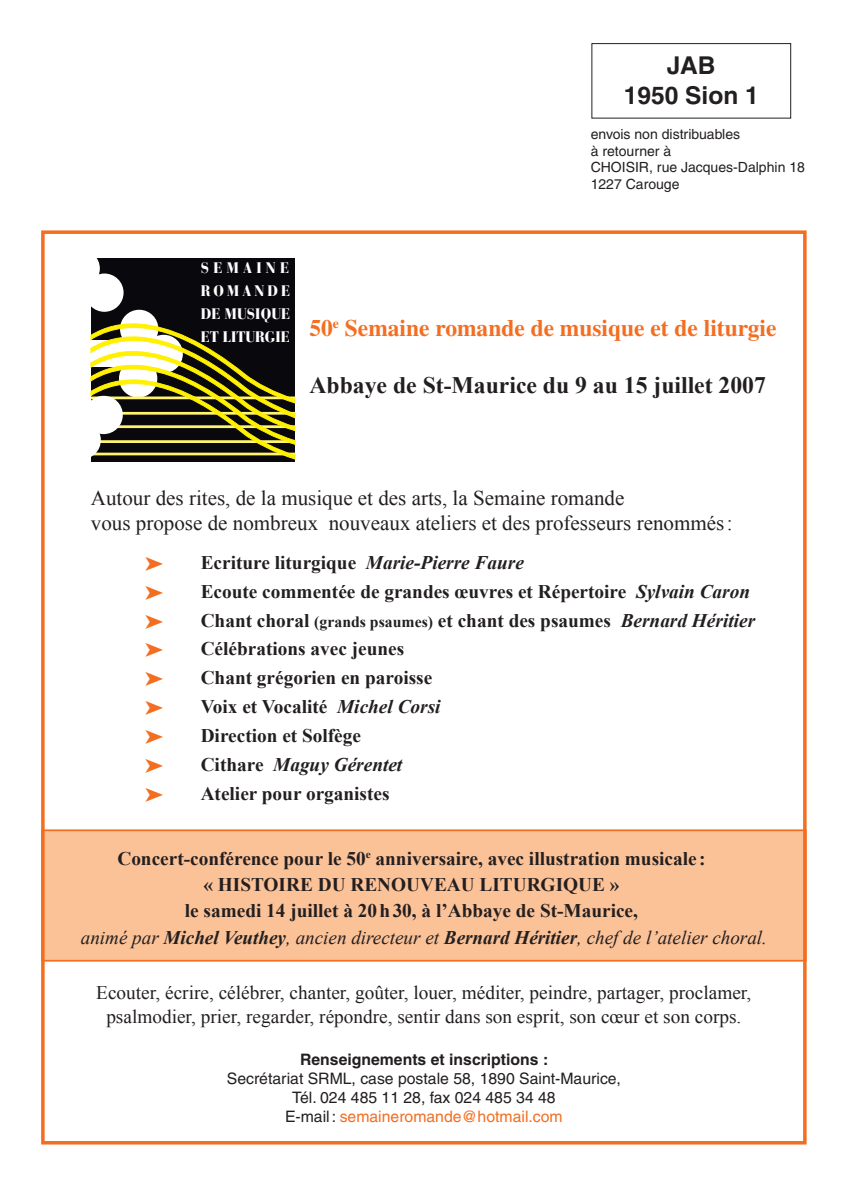
<style>
.page{position:relative;width:844px;height:1191px;background:#fff}
.page>*{position:absolute;margin:0;border:0;box-sizing:border-box;transform-origin:0 0}
.t1{font:700 24.5px/29.8px "Helvetica";color:#231f20;text-align:center}
.t2{font:700 23.62px "Times";color:#f36e21}
.t3{font:700 23.62px "Times New Roman";color:#231f20}
.t4{font:21px/24.5px "Times New Roman";color:#231f20}
.t5{font:700 19.25px/28.9px "Times New Roman";color:#231f20}
.t6{font:19.25px/24.5px "Times New Roman";color:#231f20;text-align:center}
.t7{font:italic 19.25px "Times New Roman";color:#231f20}
.t8{font:15.75px/18.9px "Helvetica";color:#231f20;text-align:center}
.t9{font:700 15.75px "Helvetica";color:#231f20}
.t10{font:900 15.22px/22.8px "Bauer Bodoni";letter-spacing:.23em;color:#fff;text-align:justify;scale:.89 1}
.t11{font:14px/16.6px "Helvetica";color:#231f20}
.s1{font-style:italic}
.s2{font-size:15.75px}
.s3{font-weight:700}
.s4{color:#f36e21}
</style>
<div class="page">
<div style="left:591px;top:43px;width:199px;height:76px;border:1px solid #231f20"></div>
<div style="left:42px;top:830px;width:763px;height:130px;background:#fbc197"></div>
<div style="left:41px;top:829px;width:765px;height:132px;border:2px solid #f36e21"></div>
<div style="left:41px;top:230px;width:765px;height:914px;border:4px solid #f36e21"></div>
<svg style="left:91px;top:258px;width:204px;height:201px;background:#555331"></svg>
<p class="t1" style="left:623px;top:53px;width:136px">JAB<br>1950 Sion 1</p>
<p class="t11" style="left:590px;top:127px;width:216px">envois non distribuables<br>à retourner à<br>CHOISIR, rue Jacques-Dalphin 18<br>1227 Carouge</p>
<p class="t10" style="left:201px;top:258px;width:102px">SEMAINE ROMANDE DE MUSIQUE</p>
<p class="t2" style="left:201px;top:320px;width:577px"><sub>ET</sub> <sub>LITURGIE</sub> 50<sup>e</sup> Semaine romande de musique et de liturgie</p>
<p class="t3" style="left:309px;top:372px;width:457px">Abbaye de St-Maurice du 9 au 15 juillet 2007</p>
<p class="t4" style="left:91px;top:486px;width:643px">Autour des rites, de la musique et des arts, la Semaine romande<br>vous propose de nombreux nouveaux ateliers et des professeurs renommés:</p>
<p class="t5" style="left:201px;top:548px;width:556px">Ecriture liturgique <span class="s1">Marie-Pierre Faure<br></span>Ecoute commentée de grandes œuvres et Répertoire <span class="s1">Sylvain Caron </span>Chant choral <span class="s2">(grands psaumes)</span> et chant des psaumes <span class="s1">Bernard Héritier </span>Célébrations avec jeunes<br>Chant grégorien en paroisse<br>Voix et Vocalité <span class="s1">Michel Corsi<br></span>Direction et Solfège<br>Cithare <span class="s1">Maguy Gérentet<br></span>Atelier pour organistes</p>
<p class="t5" style="left:117px;top:844px;width:589px">Concert-conférence pour le 50<sup>e</sup> anniversaire, avec illustration musicale :</p>
<p class="t5" style="left:203px;top:870px;width:417px">« HISTOIRE DU RENOUVEAU LITURGIQUE »</p>
<p class="t5" style="left:185px;top:896px;width:454px">le samedi 14 juillet à 20 h 30, à l’Abbaye de St-Maurice,</p>
<p class="t7" style="left:81px;top:926px;width:687px">animé par <span class="s3">Michel Veuthey</span>, ancien directeur et <span class="s3">Bernard Héritier</span>, chef de l’atelier choral.</p>
<p class="t6" style="left:96px;top:980px;width:656px">Ecouter, écrire, célébrer, chanter, goûter, louer, méditer, peindre, partager, proclamer, psalmodier, prier, regarder, répondre, sentir dans son esprit, son cœur et son corps.</p>
<p class="t9" style="left:300px;top:1054px;width:249px">Renseignements et inscriptions :</p>
<p class="t8" style="left:227px;top:1070px;width:395px">Secrétariat SRML, case postale 58, 1890 Saint-Maurice,<br>Tél. 024 485 11 28, fax 024 485 34 48<br>E-mail : <span class="s4">semaineromande@hotmail.com</span></p>
</div>
